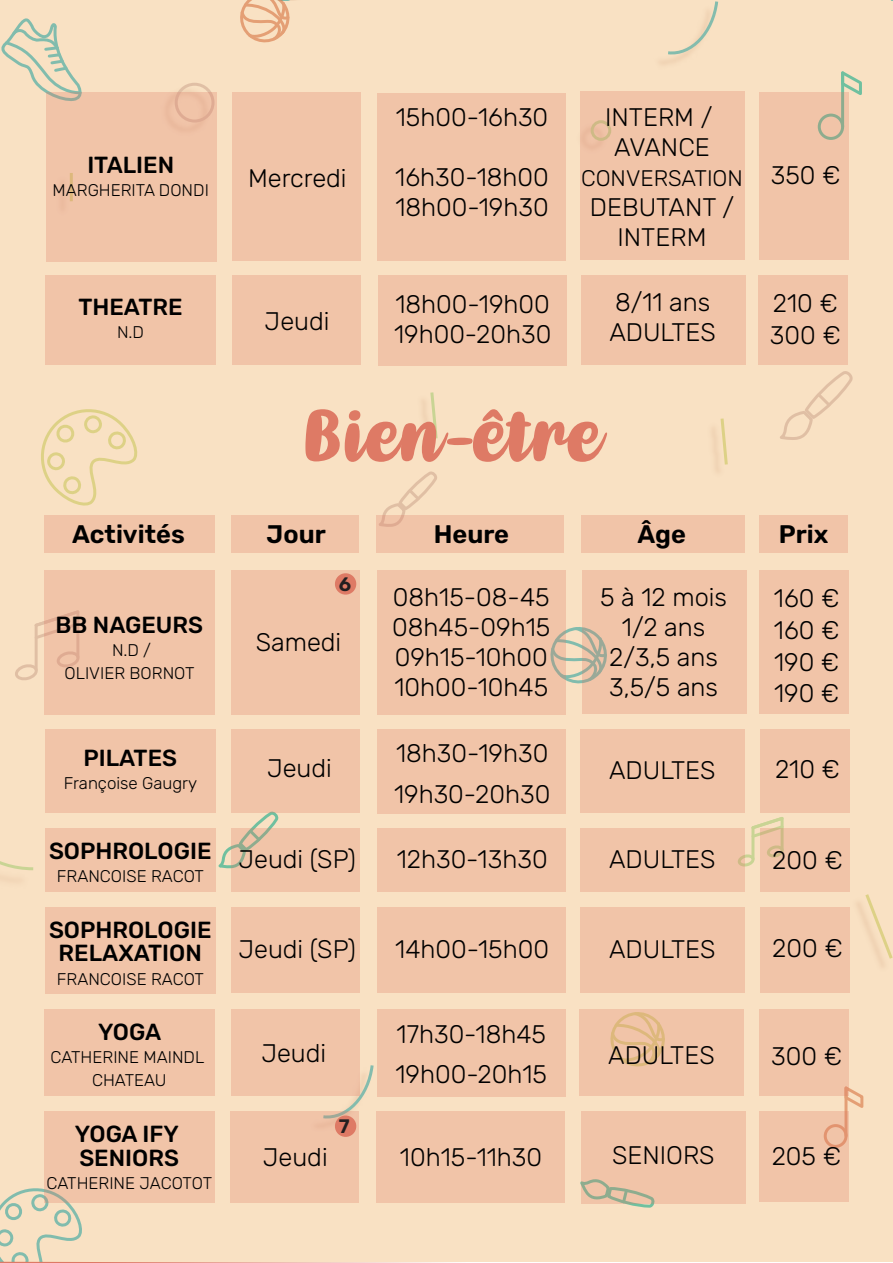
<style>
.page{position:relative;width:893px;height:1263px;background:#fff}
.page>*{position:absolute;margin:0;border:0;box-sizing:border-box;transform-origin:0 0}
.t1{font:67.8px "Kathen";color:#de7a65}
.t2{font:300 25.35px/30px "Rubik";color:#000}
.t3{font:600 25.35px "Rubik";color:#000}
.t4{font:500 23.25px/23.2px "Rubik";color:#000;text-align:center}
.t5{font:300 22.5px "Rubik";color:#000}
.t6{font:600 19.5px "Rubik";color:#231f20}
.t7{font:300 16.95px/23.2px "Rubik";color:#000;text-align:center}
</style>
<div class="page">
<hr style="left:0;top:0;width:893px;height:1px;background:#f9e1c3">
<div style="left:0;top:1px;width:893px;height:1261px;background:#f9e1c3"></div>
<svg style="left:1px;top:18px;width:81px;height:75px"></svg>
<svg style="left:565px;top:627px;width:17px;height:56px"></svg>
<svg style="left:218px;top:812px;width:60px;height:56px"></svg>
<svg style="left:841px;top:71px;width:21px;height:24px"></svg>
<hr style="left:841px;top:73px;width:3px;height:54px;background:#00a683">
<svg style="left:745px;top:817px;width:39px;height:49px"></svg>
<svg style="left:41px;top:409px;width:96px;height:97px"></svg>
<svg style="left:15px;top:621px;width:29px;height:59px"></svg>
<svg style="left:843px;top:1088px;width:20px;height:22px"></svg>
<hr style="left:844px;top:1088px;width:3px;height:48px;background:#d46936">
<svg style="left:780px;top:371px;width:73px;height:69px"></svg>
<svg style="left:240px;top:0;width:54px;height:42px"></svg>
<svg style="left:668px;top:1px;width:50px;height:54px"></svg>
<svg style="left:863px;top:894px;width:30px;height:68px"></svg>
<svg style="left:719px;top:418px;width:9px;height:50px"></svg>
<img style="left:159px;top:85px;width:55px;height:8px">
<div style="left:175px;top:83px;width:39px;height:40px;border:3px solid #cda48d;border-radius:50%"></div>
<svg style="left:429px;top:392px;width:9px;height:50px"></svg>
<svg style="left:0;top:861px;width:33px;height:10px"></svg>
<svg style="left:382px;top:471px;width:55px;height:44px"></svg>
<div style="left:44px;top:515px;width:171px;height:38px;background:#f1c4a8"></div>
<div style="left:44px;top:1009px;width:171px;height:86px;background:#f1c4a8"></div>
<div style="left:231px;top:515px;width:127px;height:38px;background:#f1c4a8"></div>
<div style="left:231px;top:1009px;width:128px;height:86px;background:#f1c4a8"></div>
<div style="left:377px;top:1009px;width:188px;height:87px;background:#f1c4a8"></div>
<svg style="left:580px;top:1009px;width:164px;height:86px;background:#efc3a4"></svg>
<div style="left:760px;top:1009px;width:89px;height:86px;background:#f1c4a8"></div>
<div style="left:45px;top:828px;width:171px;height:64px;background:#f1c4a8"></div>
<div style="left:232px;top:828px;width:128px;height:64px;background:#f1c4a8"></div>
<div style="left:378px;top:828px;width:188px;height:64px;background:#f1c4a8"></div>
<div style="left:580px;top:828px;width:165px;height:64px;background:#f1c4a8"></div>
<div style="left:760px;top:828px;width:90px;height:64px;background:#f1c4a8"></div>
<div style="left:45px;top:907px;width:171px;height:86px;background:#f1c4a8"></div>
<div style="left:232px;top:907px;width:128px;height:86px;background:#f1c4a8"></div>
<div style="left:378px;top:907px;width:188px;height:86px;background:#f1c4a8"></div>
<div style="left:580px;top:907px;width:165px;height:86px;background:#f1c4a8"></div>
<div style="left:760px;top:907px;width:90px;height:86px;background:#f1c4a8"></div>
<div style="left:44px;top:570px;width:171px;height:145px;background:#f1c4a8"></div>
<div style="left:231px;top:570px;width:128px;height:145px;background:#f1c4a8"></div>
<div style="left:377px;top:570px;width:188px;height:144px;background:#f1c4a8"></div>
<div style="left:582px;top:570px;width:164px;height:143px;background:#f1c4a8"></div>
<div style="left:760px;top:570px;width:89px;height:143px;background:#f1c4a8"></div>
<div style="left:377px;top:515px;width:187px;height:38px;background:#f1c4a8"></div>
<div style="left:582px;top:515px;width:163px;height:38px;background:#f1c4a8"></div>
<div style="left:759px;top:515px;width:89px;height:38px;background:#f1c4a8"></div>
<div style="left:44px;top:1111px;width:171px;height:91px;background:#f1c4a8"></div>
<div style="left:231px;top:1111px;width:128px;height:92px;background:#f1c4a8"></div>
<div style="left:377px;top:1111px;width:188px;height:92px;background:#f1c4a8"></div>
<div style="left:581px;top:1111px;width:165px;height:93px;background:#f1c4a8"></div>
<div style="left:759px;top:1111px;width:90px;height:91px;background:#f1c4a8"></div>
<div style="left:45px;top:729px;width:171px;height:83px;background:#f1c4a8"></div>
<div style="left:232px;top:729px;width:128px;height:83px;background:#f1c4a8"></div>
<div style="left:378px;top:729px;width:188px;height:84px;background:#f1c4a8"></div>
<div style="left:580px;top:729px;width:165px;height:83px;background:#f1c4a8"></div>
<div style="left:760px;top:729px;width:90px;height:83px;background:#f1c4a8"></div>
<div style="left:46px;top:93px;width:171px;height:169px;background:#f1c4a8"></div>
<div style="left:232px;top:93px;width:129px;height:168px;background:#f1c4a8"></div>
<div style="left:378px;top:93px;width:188px;height:167px;background:#f1c4a8"></div>
<div style="left:580px;top:91px;width:164px;height:168px;background:#f1c4a8"></div>
<div style="left:760px;top:92px;width:89px;height:168px;background:#f1c4a8"></div>
<div style="left:45px;top:275px;width:171px;height:89px;background:#f1c4a8"></div>
<div style="left:232px;top:275px;width:128px;height:89px;background:#f1c4a8"></div>
<div style="left:378px;top:275px;width:189px;height:90px;background:#f1c4a8"></div>
<div style="left:581px;top:275px;width:164px;height:89px;background:#f1c4a8"></div>
<div style="left:758px;top:275px;width:90px;height:89px;background:#f1c4a8"></div>
<svg style="left:335px;top:573px;width:22px;height:22px"></svg>
<svg style="left:320px;top:1065px;width:54px;height:72px"></svg>
<svg style="left:0;top:1179px;width:655px;height:84px"></svg>
<p class="t4" style="left:87px;top:154px;width:88px">ITALIEN</p>
<p class="t7" style="left:53px;top:179px;width:158px">MARGHERITA DONDI</p>
<p class="t4" style="left:78px;top:295px;width:106px">THEATRE</p>
<p class="t7" style="left:117px;top:321px;width:28px">N.D</p>
<p class="t3" style="left:72px;top:520px;width:114px">Activités</p>
<p class="t4" style="left:56px;top:613px;width:149px">BB NAGEURS</p>
<p class="t7" style="left:65px;top:639px;width:132px">N.D /<br>OLIVIER BORNOT</p>
<p class="t4" style="left:83px;top:747px;width:95px">PILATES</p>
<p class="t7" style="left:64px;top:772px;width:135px">Françoise Gaugry</p>
<p class="t4" style="left:49px;top:840px;width:164px">SOPHROLOGIE</p>
<p class="t7" style="left:57px;top:865px;width:149px">FRANCOISE RACOT</p>
<p class="t4" style="left:49px;top:919px;width:164px">SOPHROLOGIE<br>RELAXATION</p>
<p class="t7" style="left:57px;top:968px;width:149px">FRANCOISE RACOT</p>
<p class="t4" style="left:98px;top:1021px;width:64px">YOGA</p>
<p class="t7" style="left:51px;top:1046px;width:155px">CATHERINE MAINDL<br>CHATEAU</p>
<p class="t4" style="left:75px;top:1123px;width:106px;text-align:left">YOGA IFY<br>SENIORS</p>
<p class="t7" style="left:47px;top:1172px;width:167px">CATHERINE JACOTOT</p>
<p class="t2" style="left:248px;top:164px;width:100px">Mercredi</p>
<p class="t2" style="left:265px;top:307px;width:66px">Jeudi</p>
<p class="t2" style="left:396px;top:103px;width:154px">15h00-16h30</p>
<p class="t2" style="left:395px;top:163px;width:155px">16h30-18h00<br>18h00-19h30</p>
<p class="t2" style="left:605px;top:103px;width:109px;text-align:center">INTERM /<br>AVANCE</p>
<p class="t5" style="left:581px;top:166px;width:163px">CONVERSATION</p>
<p class="t2" style="left:590px;top:193px;width:146px;text-align:center">DEBUTANT /<br>INTERM</p>
<p class="t2" style="left:771px;top:161px;width:71px">350 €</p>
<p class="t2" style="left:394px;top:290px;width:159px">18h00-19h00<br>19h00-20h30</p>
<p class="t2" style="left:609px;top:288px;width:108px">8/11 ans<br>ADULTES</p>
<p class="t2" style="left:770px;top:288px;width:72px;line-height:31.8px">210 €<br>300 €</p>
<h1 class="t1" style="left:302px;top:397px;width:302px">Bien-être</h1>
<p class="t3" style="left:267px;top:520px;width:61px">Jour</p>
<p class="t6" style="left:339px;top:573px;width:14px">6</p>
<p class="t2" style="left:256px;top:628px;width:87px">Samedi</p>
<p class="t2" style="left:267px;top:754px;width:66px">Jeudi</p>
<p class="t3" style="left:434px;top:520px;width:77px">Heure</p>
<p class="t3" style="left:637px;top:520px;width:50px">Âge</p>
<p class="t3" style="left:779px;top:520px;width:51px">Prix</p>
<p class="t2" style="left:392px;top:583px;width:160px;text-align:justify">08h15-08-45<br>08h45-09h15<br>09h15-10h00<br>10h00-10h45</p>
<p class="t2" style="left:600px;top:583px;width:128px;text-align:center">5 à 12 mois<br>1/2 ans<br>2/3,5 ans<br>3,5/5 ans</p>
<p class="t2" style="left:774px;top:583px;width:67px;line-height:31.8px;text-align:justify">160 € 160 € 190 € 190 €</p>
<p class="t2" style="left:394px;top:734px;width:158px;line-height:40.2px">18h30-19h30<br>19h30-20h30</p>
<p class="t2" style="left:609px;top:756px;width:108px">ADULTES</p>
<p class="t2" style="left:775px;top:755px;width:66px">210 €</p>
<p class="t2" style="left:238px;top:845px;width:119px">Jeudi (SP)</p>
<p class="t2" style="left:397px;top:845px;width:152px">12h30-13h30</p>
<p class="t2" style="left:609px;top:845px;width:108px">ADULTES</p>
<p class="t2" style="left:772px;top:846px;width:72px">200 €</p>
<p class="t2" style="left:238px;top:935px;width:119px">Jeudi (SP)</p>
<p class="t2" style="left:395px;top:935px;width:155px">14h00-15h00</p>
<p class="t2" style="left:609px;top:935px;width:108px">ADULTES</p>
<p class="t2" style="left:772px;top:934px;width:72px">200 €</p>
<p class="t2" style="left:261px;top:1039px;width:66px">Jeudi</p>
<p class="t6" style="left:339px;top:1115px;width:12px">7</p>
<p class="t2" style="left:395px;top:1015px;width:153px;line-height:40.2px">17h30-18h45<br>19h00-20h15</p>
<p class="t2" style="left:608px;top:1041px;width:108px">ADULTES</p>
<p class="t2" style="left:771px;top:1042px;width:72px">300 €</p>
<p class="t2" style="left:263px;top:1143px;width:66px">Jeudi</p>
<p class="t2" style="left:400px;top:1143px;width:144px">10h15-11h30</p>
<p class="t2" style="left:612px;top:1140px;width:104px">SENIORS</p>
<p class="t2" style="left:772px;top:1141px;width:71px">205 €</p>
</div>
